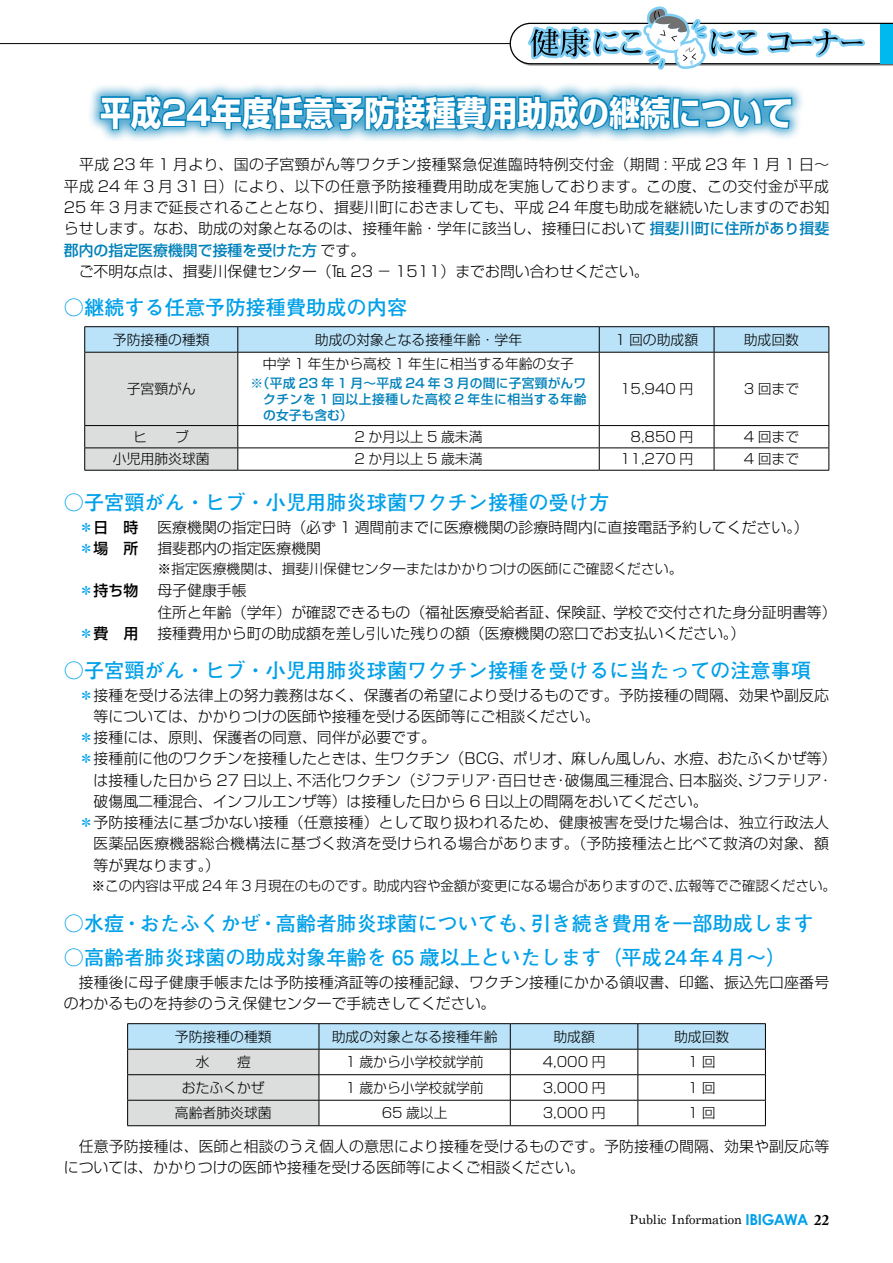
<style>
.page{position:relative;width:893px;height:1263px;background:#fff}
.page>*{position:absolute;margin:0;border:0;box-sizing:border-box;transform-origin:0 0}
.t1{font:700 34.05px "Shin Go Pro";color:#fff;scale:.9 1}
.t2{font:700 20.25px "Futo Go B101 Pro";color:#00a0e9}
.t3{font:700 15.15px "Century Gothic";letter-spacing:-.035em;color:#00a0e9}
.t4{font:300 14.85px/21.3px "Shin Go Pro";color:#000}
.t5{font:300 14.85px "Shin Go Pro";letter-spacing:.02em;color:#000}
.t6{font:500 14.85px "Shin Go Pro";color:#000}
.t7{font:300 13.8px "Shin Go Pro";color:#000}
.t8{font:500 12.75px/15.9px "Shin Go Pro";letter-spacing:.04em;color:#0081ba;text-align:justify}
.t9{font:12.75px "Century";letter-spacing:-.01em;color:#000}
.s1{font-weight:500;color:#0081ba}
.s2{font-weight:300;color:#00a0e9}
.s3{color:#00a0e9}
.s4{font-family:"Adobe Caslon Pro";font-size:14.85px;color:#000}
</style>
<div class="page">
<hr style="left:0;top:43px;width:510px;height:1px;background:#000">
<hr style="left:84px;top:326px;width:154px;height:1px;background:#000">
<hr style="left:238px;top:326px;width:361px;height:1px;background:#000">
<hr style="left:599px;top:326px;width:115px;height:1px;background:#000">
<hr style="left:714px;top:326px;width:115px;height:1px;background:#000">
<hr style="left:84px;top:470px;width:154px;height:1px;background:#000">
<hr style="left:238px;top:470px;width:361px;height:1px;background:#000">
<hr style="left:599px;top:470px;width:115px;height:1px;background:#000">
<hr style="left:714px;top:470px;width:115px;height:1px;background:#000">
<hr style="left:127px;top:1023px;width:192px;height:1px;background:#000">
<hr style="left:319px;top:1023px;width:191px;height:1px;background:#000">
<hr style="left:510px;top:1023px;width:128px;height:1px;background:#000">
<hr style="left:638px;top:1023px;width:128px;height:1px;background:#000">
<svg style="left:127px;top:1024px;width:639px;height:101px"></svg>
<hr style="left:127px;top:1125px;width:192px;height:1px;background:#000">
<hr style="left:319px;top:1125px;width:191px;height:1px;background:#000">
<hr style="left:510px;top:1125px;width:128px;height:1px;background:#000">
<hr style="left:638px;top:1125px;width:128px;height:1px;background:#000">
<div style="left:85px;top:79px;width:719px;height:63px;background:#0081ba;opacity:.7"></div>
<svg style="left:98px;top:6px;width:795px;height:129px"></svg>
<svg style="left:84px;top:327px;width:745px;height:143px"></svg>
<h1 class="t1" style="left:100px;top:86px;width:771px">平成24年度任意予防接種費用助成の継続について</h1>
<p class="t4" style="left:64px;top:152px;width:767px">　平成 23 年 1 月より、国の子宮頸がん等ワクチン接種緊急促進臨時特例交付金（期間 : 平成 23 年 1 月 1 日~平成 24 年 3 月 31 日）により、以下の任意予防接種費用助成を実施しております。この度、この交付金が平成25 年 3 月まで延長されることとなり、揖斐川町におきましても、平成 24 年度も助成を継続いたしますのでお知らせします。なお、助成の対象となるのは、接種年齢・学年に該当し、接種日において<span class="s1">揖斐川町に住所があり揖斐郡内の指定医療機関で接種を受けた方</span>です。<br>　ご不明な点は、揖斐川保健センター（℡ 23 － 1511）までお問い合わせください。</p>
<h2 class="t2" style="left:64px;top:292px;width:345px">○継続する任意予防接種費助成の内容</h2>
<p class="t7" style="left:744px;top:328px;width:57px">助成回数</p>
<p class="t7" style="left:315px;top:328px;width:209px">助成の対象となる接種年齢・学年</p>
<p class="t7" style="left:615px;top:328px;width:85px">1 回の助成額</p>
<p class="t7" style="left:113px;top:328px;width:98px">予防接種の種類</p>
<p class="t7" style="left:127px;top:378px;width:71px">子宮頸がん</p>
<p class="t7" style="left:263px;top:352px;width:313px">中学 1 年生から高校 1 年生に相当する年齢の女子</p>
<p class="t8" style="left:263px;top:374px;width:325px;text-indent:-13px">（※ 平成 23 年 1 月～平成 24 年 3 月の間に子宮頸がんワクチンを 1 回以上接種した高校 2 年生に相当する年齢の女子も含む(</p>
<p class="t7" style="left:744px;top:378px;width:57px">3 回まで</p>
<p class="t7" style="left:620px;top:378px;width:75px">15,940 円</p>
<p class="t7" style="left:134px;top:425px;width:57px">ヒ　　ブ</p>
<p class="t7" style="left:354px;top:425px;width:130px">2 か月以上 5 歳未満</p>
<p class="t7" style="left:630px;top:425px;width:64px">8,850 円</p>
<p class="t7" style="left:744px;top:425px;width:57px">4 回まで</p>
<p class="t7" style="left:354px;top:448px;width:130px">2 か月以上 5 歳未満</p>
<p class="t7" style="left:113px;top:448px;width:98px">小児用肺炎球菌</p>
<h2 class="t2" style="left:64px;top:486px;width:547px">○子宮頸がん・ヒブ・小児用肺炎球菌ワクチン接種の受け方</h2>
<p class="t4" style="left:157px;top:514px;width:653px">医療機関の指定日時（必ず 1 週間前までに医療機関の診療時間内に直接電話予約してください (。</p>
<p class="t7" style="left:744px;top:448px;width:57px">4 回まで</p>
<p class="t7" style="left:620px;top:448px;width:75px">11,270 円</p>
<p class="t6" style="left:64px;top:515px;width:76px"><span class="s2">　＊</span>日　時</p>
<p class="t6" style="left:64px;top:536px;width:76px"><span class="s2">　＊</span>場　所</p>
<p class="t6" style="left:64px;top:578px;width:76px"><span class="s2">　＊</span>持ち物</p>
<p class="t4" style="left:157px;top:536px;width:165px">揖斐郡内の指定医療機関</p>
<p class="t7" style="left:157px;top:557px;width:527px">※指定医療機関は、揖斐川保健センターまたはかかりつけの医師にご確認ください。</p>
<p class="t4" style="left:157px;top:578px;width:91px">母子健康手帳</p>
<p class="t4" style="left:157px;top:599px;width:589px">住所と年齢（学年）が確認できるもの（福祉医療受給者証、<br>接種費用から町の助成額を差し引いた残りの額（医療機関の窓口でお支払いください (。</p>
<p class="t4" style="left:613px;top:599px;width:225px">学校で交付された身分証明書等(</p>
<p class="t4" style="left:557px;top:599px;width:61px">保険証、</p>
<p class="t6" style="left:64px;top:621px;width:76px"><span class="s2">　＊</span>費　用</p>
<h2 class="t2" style="left:64px;top:654px;width:749px">○子宮頸がん・ヒブ・小児用肺炎球菌ワクチン接種を受けるに当たっての注意事項</h2>
<p class="t4" style="left:64px;top:682px;width:767px"><span class="s3">　＊</span>接種を受ける法律上の努力義務はなく、保護者の希望により受けるものです。予防接種の間隔、効果や副反応</p>
<p class="t4" style="left:94px;top:704px;width:507px">等については、かかりつけの医師や接種を受ける医師等にご相談ください。</p>
<p class="t4" style="left:64px;top:725px;width:374px"><span class="s3">　＊</span>接種には、原則、保護者の同意、同伴が必要です。</p>
<p class="t4" style="left:64px;top:746px;width:774px"><span class="s3">　＊</span>接種前に他のワクチンを接種したときは、生ワクチン（BCG、ポリオ、麻しん風しん、水痘、おたふくかぜ等(</p>
<p class="t4" style="left:818px;top:767px;width:16px">・</p>
<p class="t4" style="left:297px;top:767px;width:195px">不活化ワクチン（ジフテリア</p>
<p class="t4" style="left:747px;top:767px;width:76px">ジフテリア</p>
<p class="t4" style="left:565px;top:767px;width:121px">破傷風三種混合、</p>
<p class="t4" style="left:94px;top:767px;width:210px">は接種した日から 27 日以上、</p>
<p class="t4" style="left:94px;top:789px;width:616px">破傷風二種混合、インフルエンザ等）は接種した日から 6 日以上の間隔をおいてください。</p>
<p class="t4" style="left:64px;top:810px;width:767px"><span class="s3">　＊</span>予防接種法に基づかない接種（任意接種）として取り扱われるため、健康被害を受けた場合は、独立行政法人</p>
<p class="t5" style="left:94px;top:831px;width:737px">医薬品医療機器総合機構法に基づく救済を受けられる場合があります。（予防接種法と比べて救済の対象、額</p>
<p class="t4" style="left:94px;top:852px;width:128px">等が異なります (。</p>
<p class="t7" style="left:675px;top:874px;width:162px">広報等でご確認ください。</p>
<p class="t4" style="left:678px;top:767px;width:76px">日本脳炎、</p>
<p class="t4" style="left:498px;top:767px;width:61px">百日せき</p>
<p class="t4" style="left:487px;top:767px;width:16px">・</p>
<p class="t4" style="left:554px;top:767px;width:16px">・</p>
<p class="t7" style="left:64px;top:874px;width:619px">　　※この内容は平成 24 年 3 月現在のものです。助成内容や金額が変更になる場合がありますので、</p>
<h2 class="t2" style="left:531px;top:907px;width:284px">引き続き費用を一部助成します</h2>
<h2 class="t2" style="left:64px;top:907px;width:476px">○水痘・おたふくかぜ・高齢者肺炎球菌についても、</h2>
<h2 class="t2" style="left:64px;top:941px;width:724px">○高齢者肺炎球菌の助成対象年齢を 65 歳以上といたします（平成24 年4 月~(</h2>
<p class="t4" style="left:64px;top:969px;width:767px">　接種後に母子健康手帳または予防接種済証等の接種記録、ワクチン接種にかかる領収書、印鑑、振込先口座番号のわかるものを持参のうえ保健センターで手続きしてください。</p>
<p class="t7" style="left:674px;top:1025px;width:57px">助成回数</p>
<p class="t7" style="left:332px;top:1025px;width:167px">助成の対象となる接種年齢</p>
<p class="t7" style="left:553px;top:1025px;width:43px">助成額</p>
<p class="t7" style="left:175px;top:1025px;width:98px">予防接種の種類</p>
<p class="t7" style="left:196px;top:1050px;width:57px">水　　痘</p>
<p class="t7" style="left:182px;top:1076px;width:84px">おたふくかぜ</p>
<p class="t7" style="left:345px;top:1050px;width:140px">1 歳から小学校就学前</p>
<p class="t7" style="left:345px;top:1076px;width:140px">1 歳から小学校就学前</p>
<p class="t7" style="left:543px;top:1050px;width:64px">4,000 円</p>
<p class="t7" style="left:543px;top:1076px;width:64px">3,000 円</p>
<p class="t7" style="left:688px;top:1050px;width:29px">1回</p>
<p class="t7" style="left:688px;top:1076px;width:29px">1回</p>
<p class="t7" style="left:175px;top:1102px;width:98px">高齢者肺炎球菌</p>
<p class="t4" style="left:64px;top:1134px;width:767px">　任意予防接種は、医師と相談のうえ個人の意思により接種を受けるものです。予防接種の間隔、効果や副反応等については、かかりつけの医師や接種を受ける医師等によくご相談ください。</p>
<p class="t7" style="left:382px;top:1102px;width:67px">65 歳以上</p>
<p class="t7" style="left:543px;top:1102px;width:64px">3,000 円</p>
<p class="t7" style="left:688px;top:1102px;width:29px">1回</p>
<p class="t3" style="left:745px;top:1208px;width:85px">IBIGAWA <span class="s4">22</span></p>
<p class="t9" style="left:630px;top:1209px;width:114px">Public Information</p>
</div>
